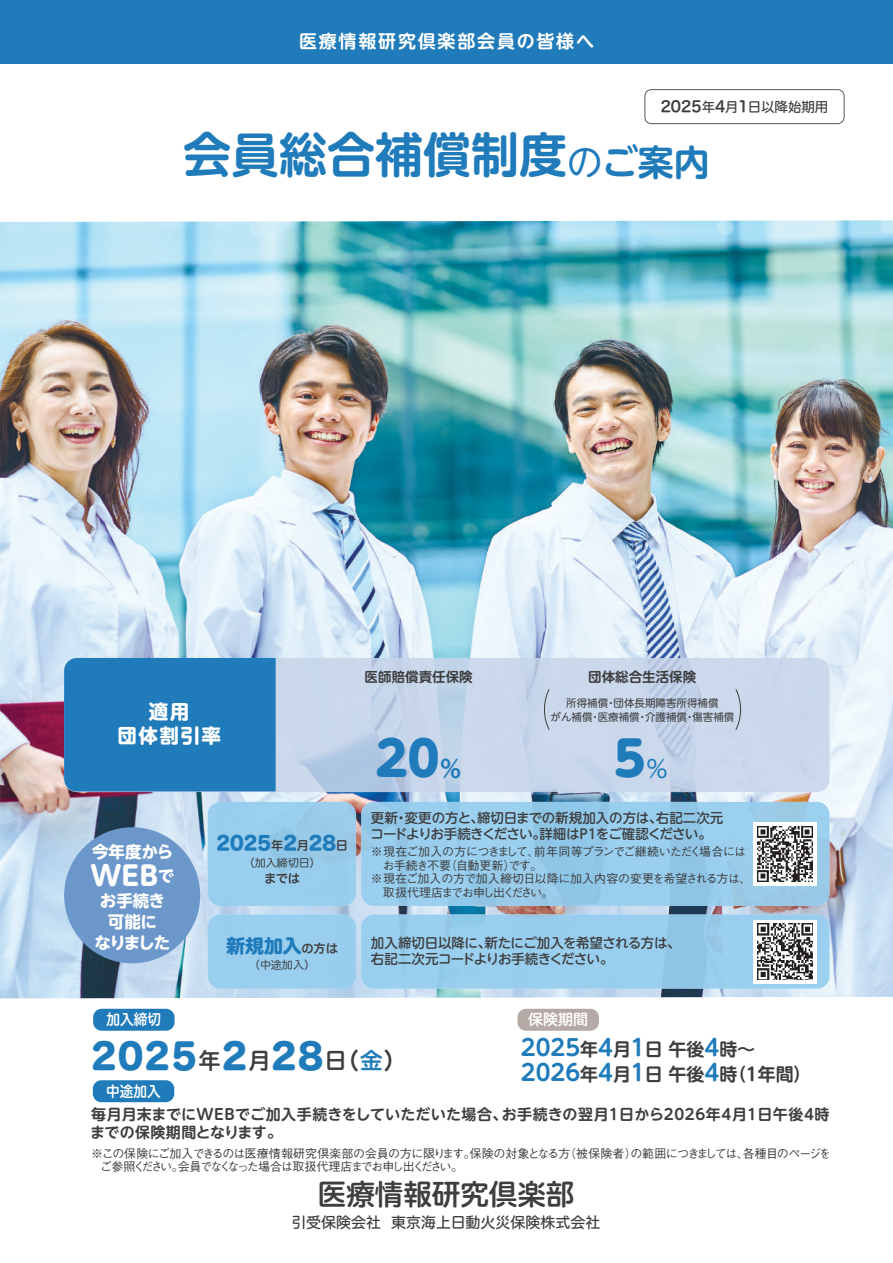
<style>
.page{position:relative;width:893px;height:1263px;background:#fff}
.page>*{position:absolute;margin:0;border:0;box-sizing:border-box;transform-origin:0 0}
.t1{font:700 48px "UD Shin M Go Pro De";color:#207bbb}
.t2{font:800 48px "UD Shin M Go Pro";color:#207bbb}
.t3{font:34.5px "Hira Maru Std N W8";letter-spacing:.05em;color:#207bbb}
.t4{font:28.5px "Hira Maru Std N W6";color:#3e3e3f}
.t5{font:700 27px "UD Shin M Go Pro";color:#fff}
.t6{font:700 22.5px "UD Shin M Go Pro De";color:#207bbb}
.t7{font:700 19.5px/24px "UD Shin M Go Pro";letter-spacing:.075em;color:#fff;text-align:center}
.t8{font:18.75px "Hira Maru Std N W8";color:#207bbb}
.t9{font:700 18px "UD Shin M Go Pro De";color:#3e3e3f}
.t10{font:700 18px "UD Shin M Go Pro De";letter-spacing:.1em;color:#fff}
.t11{font:700 16.5px/21px "UD Shin M Go Pro";letter-spacing:-.045em;color:#fff;text-align:center}
.t12{font:700 16.5px "UD Shin M Go Pro";letter-spacing:-.025em;color:#fff}
.t13{font:700 15px/18px "UD Shin M Go Pro De";letter-spacing:.02em;color:#3e3e3f}
.t14{font:15px "Hira Maru Std N W5";color:#3e3e3f}
.t15{font:15px "Hira Maru Std N W6";color:#fff;scale:.91 1}
.t16{font:15px "Hira Maru Std N W6";color:#fff}
.t17{font:500 13.5px/16.5px "UD Shin M Go Pro";letter-spacing:-.02em;color:#3e3e3f}
.t18{font:700 13.5px "UD Shin M Go Pro De";color:#3e3e3f}
.t19{font:13.5px "Hira Maru Std N W5";color:#3e3e3f}
.t20{font:12.3px "Hira Maru Std N W6";color:#3e3e3f}
.t21{font:500 12px/13.5px "Gothic BBB Pro";letter-spacing:-.06em;color:#3e3e3f}
.t22{font:500 12px "Gothic BBB Pro";letter-spacing:-.02em;color:#3e3e3f}
.t23{font:500 12px "Gothic BBB Pro";letter-spacing:-.12em;color:#3e3e3f}
.t24{font:11.1px "Hira Maru Std N W4";color:#3e3e3f}
.t25{font:10.5px/13.5px "UD Shin M Go Pro";color:#3e3e3f;text-align:center}
.s1{font-family:"Hira Maru Std N W6";font-size:15px}
.s2{font-family:"UD Shin M Go Pro";font-weight:400;font-size:36px}
.s3{font-size:36px}
.s4{font-size:16.5px}
.s5{font-family:"Hira Maru Std N W6";font-size:12.3px;color:#3e3e3f}
.s6{font-family:"UD Shin M Go Pro De";font-weight:700;font-size:24px}
.s7{font-weight:400;font-size:24px}
.s8{font-family:"Hira Maru Std N W6";font-size:22.5px;color:#3e3e3f}
.s9{font-family:"Hira Maru Std N W6";font-size:22.5px}
.s10{font-size:18px;color:#3e3e3f}
.s11{font-size:22.5px;color:#207bbb}
</style>
<div class="page">
<img style="left:0;top:220px;width:893px;height:778px">
<div style="left:0;top:0;width:893px;height:64px;background:#207bbb"></div>
<div style="left:93px;top:1009px;width:82px;height:22px;background:#207bbb;border-radius:9px"></div>
<div style="left:517px;top:1009px;width:82px;height:22px;background:#b5a9a5;border-radius:9px"></div>
<svg style="left:64px;top:658px;width:765px;height:134px;background:#c7d5e9"></svg>
<div style="left:64px;top:658px;width:212px;height:133px;background:#207bbb"></div>
<svg style="left:544px;top:688px;width:6px;height:42px"></svg>
<svg style="left:735px;top:688px;width:6px;height:42px"></svg>
<div style="left:645px;top:89px;width:199px;height:35px;border:1px solid #57585a;border-radius:6px"></div>
<div style="left:64px;top:827px;width:136px;height:136px;background:#6c97cb;border-radius:50%"></div>
<div style="left:208px;top:802px;width:148px;height:104px;background:#99cdee;border-radius:13px"></div>
<div style="left:361px;top:802px;width:468px;height:104px;background:#99cdee;border-radius:13px"></div>
<div style="left:753px;top:822px;width:64px;height:64px;background:#fff"></div>
<img style="left:757px;top:826px;width:55px;height:55px">
<div style="left:361px;top:914px;width:468px;height:75px;background:#99ceee;border-radius:13px"></div>
<div style="left:753px;top:920px;width:64px;height:63px;background:linear-gradient(to right,#fff,#fff)"></div>
<img style="left:757px;top:924px;width:55px;height:55px">
<div style="left:208px;top:914px;width:148px;height:75px;background:#99ceee;border-radius:13px"></div>
<div style="left:93px;top:1080px;width:81px;height:22px;background:#207bbb;border-radius:9px"></div>
<h3 class="t10" style="left:299px;top:27px;width:296px">医療情報研究倶楽部会員の皆様へ</h3>
<p class="t19" style="left:661px;top:97px;width:169px"><span class="s1">2025</span>年<span class="s1">4</span>月<span class="s1">1</span>日以降始期用</p>
<h1 class="t1" style="left:183px;top:116px;width:528px">会員総合補償制度<span class="s2">の</span><span class="s3">ご案内</span></h1>
<h3 class="t7" style="left:117px;top:699px;width:105px">適用<br>団体割引率</h3>
<h3 class="t12" style="left:92px;top:838px;width:83px">今年度から</h3>
<h3 class="t5" style="left:91px;top:854px;width:85px">WEB<span class="s4">で</span></h3>
<h3 class="t11" style="left:95px;top:889px;width:77px">お手続き可能に<br>なりました</h3>
<h3 class="t8" style="left:217px;top:829px;width:133px">2025<span class="s5">年</span>2<span class="s5">月</span>28<span class="s5">日</span></h3>
<p class="t24" style="left:244px;top:854px;width:78px">（加入締切日）</p>
<p class="t20" style="left:264px;top:869px;width:37px">までは</p>
<h3 class="t8" style="left:226px;top:931px;width:113px">新規加入<span class="s5">の方は</span></h3>
<p class="t24" style="left:249px;top:957px;width:67px">（中途加入）</p>
<p class="t18" style="left:365px;top:666px;width:109px">医師賠償責任保険</p>
<h1 class="t2" style="left:376px;top:720px;width:87px">20<span class="s6">%</span></h1>
<p class="t18" style="left:588px;top:666px;width:109px">団体総合生活保険</p>
<p class="t25" style="left:551px;top:696px;width:185px">所得補償・団体長期障害所得補償<br>がん補償・医療補償・介護補償・傷害補償</p>
<h1 class="t2" style="left:614px;top:720px;width:55px">5<span class="s7">%</span></h1>
<p class="t17" style="left:370px;top:809px;width:354px">更新・変更の方と、締切日までの新規加入の方は、右記二次元コードよりお手続きください。詳細はP1をご確認ください。</p>
<p class="t21" style="left:371px;top:844px;width:377px">※現在ご加入の方につきまして、前年同等プランでご継続いただく場合には</p>
<p class="t21" style="left:382px;top:857px;width:161px">お手続き不要（自動更新）です。</p>
<p class="t22" style="left:371px;top:869px;width:382px">※現在ご加入の方で加入締切日以降に加入内容の変更を希望される方は、</p>
<p class="t23" style="left:383px;top:883px;width:172px">取扱代理店までお申し出ください。</p>
<p class="t17" style="left:371px;top:934px;width:311px">加入締切日以降に、新たにご加入を希望される方は、右記二次元コードよりお手続きください。</p>
<p class="t15" style="left:107px;top:1008px;width:62px">加入締切</p>
<h2 class="t3" style="left:91px;top:1029px;width:316px">2025<span class="s8">年</span>2<span class="s8">月</span>28<span class="s8">日（</span><span class="s9">金</span><span class="s8">）</span></h2>
<p class="t15" style="left:106px;top:1080px;width:61px">中途加入</p>
<p class="t16" style="left:528px;top:1008px;width:61px">保険期間</p>
<h3 class="t6" style="left:521px;top:1029px;width:236px">2025<span class="s10">年</span>4<span class="s10">月</span>1<span class="s10">日 午後</span>4<span class="s10">時～</span></h3>
<h3 class="t9" style="left:521px;top:1059px;width:292px"><span class="s11">2026</span>年<span class="s11">4</span>月<span class="s11">1</span>日 午後<span class="s11">4</span>時（1年間）</h3>
<p class="t13" style="left:90px;top:1104px;width:741px">毎月月末までにWEBでご加入手続きをしていただいた場合、お手続きの翌月1日から2026年4月1日午後4時までの保険期間となります。</p>
<p class="t21" style="left:100px;top:1145px;width:732px;text-indent:-9px">※この保険にご加入できるのは医療情報研究倶楽部の会員の方に限ります。保険の対象となる方（被保険者）の範囲につきましては、各種目のページをご参照ください。会員でなくなった場合は取扱代理店までお申し出ください。</p>
<h3 class="t4" style="left:318px;top:1173px;width:258px">医療情報研究倶楽部</h3>
<p class="t14" style="left:291px;top:1211px;width:310px">引受保険会社 東京海上日動火災保険株式会社</p>
</div>
